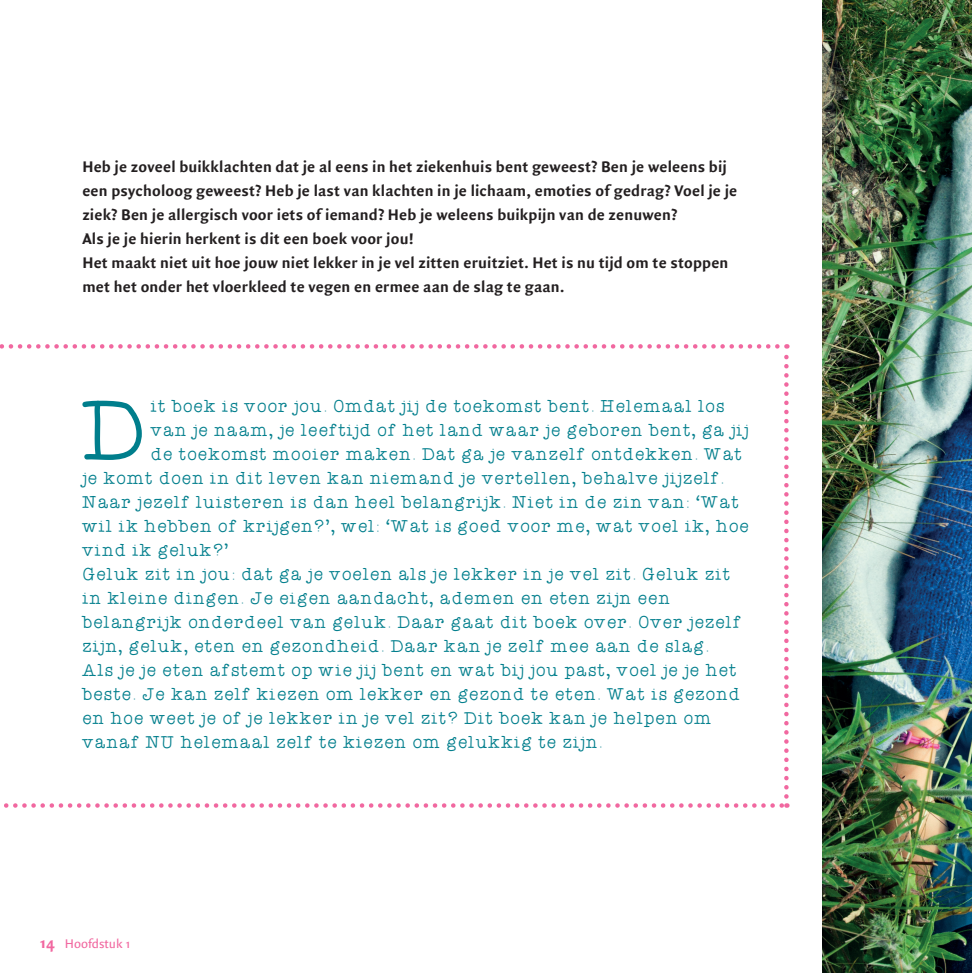
<style>
.page{position:relative;width:972px;height:973px;background:#fff}
.page>*{position:absolute;margin:0;border:0;box-sizing:border-box;transform-origin:0 0}
.t1{font:90px "A Typewriter For Me";color:#007e8c}
.t2{font:18px "A Typewriter For Me";color:#007e8c}
.t3{font:700 16.5px/24px "Quadraat Sans";letter-spacing:.01em;color:#231f20}
.t4{font:13.5px "Quadraat Sans";color:#f168a0}
.s1{font-weight:700;font-size:16.5px}
</style>
<div class="page">
<img style="left:822px;top:0;width:149px;height:973px">
<svg style="left:4px;top:803px;width:783px;height:4px"></svg>
<svg style="left:784px;top:344px;width:4px;height:452px"></svg>
<svg style="left:0;top:344px;width:777px;height:4px"></svg>
<p class="t3" style="left:82px;top:155px;width:656px">Heb je zoveel buikklachten dat je al eens in het ziekenhuis bent geweest? Ben je weleens bij een psycholoog geweest? Heb je last van klachten in je lichaam, emoties of gedrag? Voel je je ziek? Ben je allergisch voor iets of iemand? Heb je weleens buikpijn van de zenuwen?<br>Als je je hierin herkent is dit een boek voor jou!<br>Het maakt niet uit hoe jouw niet lekker in je vel zitten eruitziet. Het is nu tijd om te stoppen met het onder het vloerkleed te vegen en ermee aan de slag te gaan.</p>
<h1 class="t1" style="left:82px;top:380px;width:71px">D</h1>
<p class="t2" style="left:151px;top:396px;width:576px">it boek is voor jou. Omdat jij de toekomst bent. Helemaal los</p>
<p class="t2" style="left:151px;top:420px;width:600px">van je naam, je leeftijd of het land waar je geboren bent, ga jij</p>
<p class="t2" style="left:151px;top:444px;width:594px">de toekomst mooier maken. Dat ga je vanzelf ontdekken. Wat</p>
<p class="t2" style="left:82px;top:468px;width:644px">je komt doen in dit leven kan niemand je vertellen, behalve jijzelf.</p>
<p class="t2" style="left:82px;top:492px;width:659px">Naar jezelf luisteren is dan heel belangrijk. Niet in de zin van: ‘Wat</p>
<p class="t2" style="left:82px;top:516px;width:669px">wil ik hebben of krijgen?’, wel: ‘Wat is goed voor me, wat voel ik, hoe</p>
<p class="t2" style="left:82px;top:540px;width:149px">vind ik geluk?’</p>
<p class="t2" style="left:82px;top:564px;width:650px">Geluk zit in jou: dat ga je voelen als je lekker in je vel zit. Geluk zit</p>
<p class="t2" style="left:82px;top:588px;width:590px">in kleine dingen. Je eigen aandacht, ademen en eten zijn een</p>
<p class="t2" style="left:82px;top:612px;width:661px">belangrijk onderdeel van geluk. Daar gaat dit boek over. Over jezelf</p>
<p class="t2" style="left:82px;top:636px;width:629px">zijn, geluk, eten en gezondheid. Daar kan je zelf mee aan de slag.</p>
<p class="t2" style="left:82px;top:660px;width:656px">Als je je eten afstemt op wie jij bent en wat bij jou past, voel je je het</p>
<p class="t2" style="left:82px;top:684px;width:660px">beste. Je kan zelf kiezen om lekker en gezond te eten. Wat is gezond</p>
<p class="t2" style="left:82px;top:708px;width:631px">en hoe weet je of je lekker in je vel zit? Dit boek kan je helpen om</p>
<p class="t2" style="left:82px;top:732px;width:522px">vanaf NU helemaal zelf te kiezen om gelukkig te zijn.</p>
<p class="t4" style="left:40px;top:936px;width:92px"><span class="s1">14</span> Hoofdstuk 1</p>
</div>
